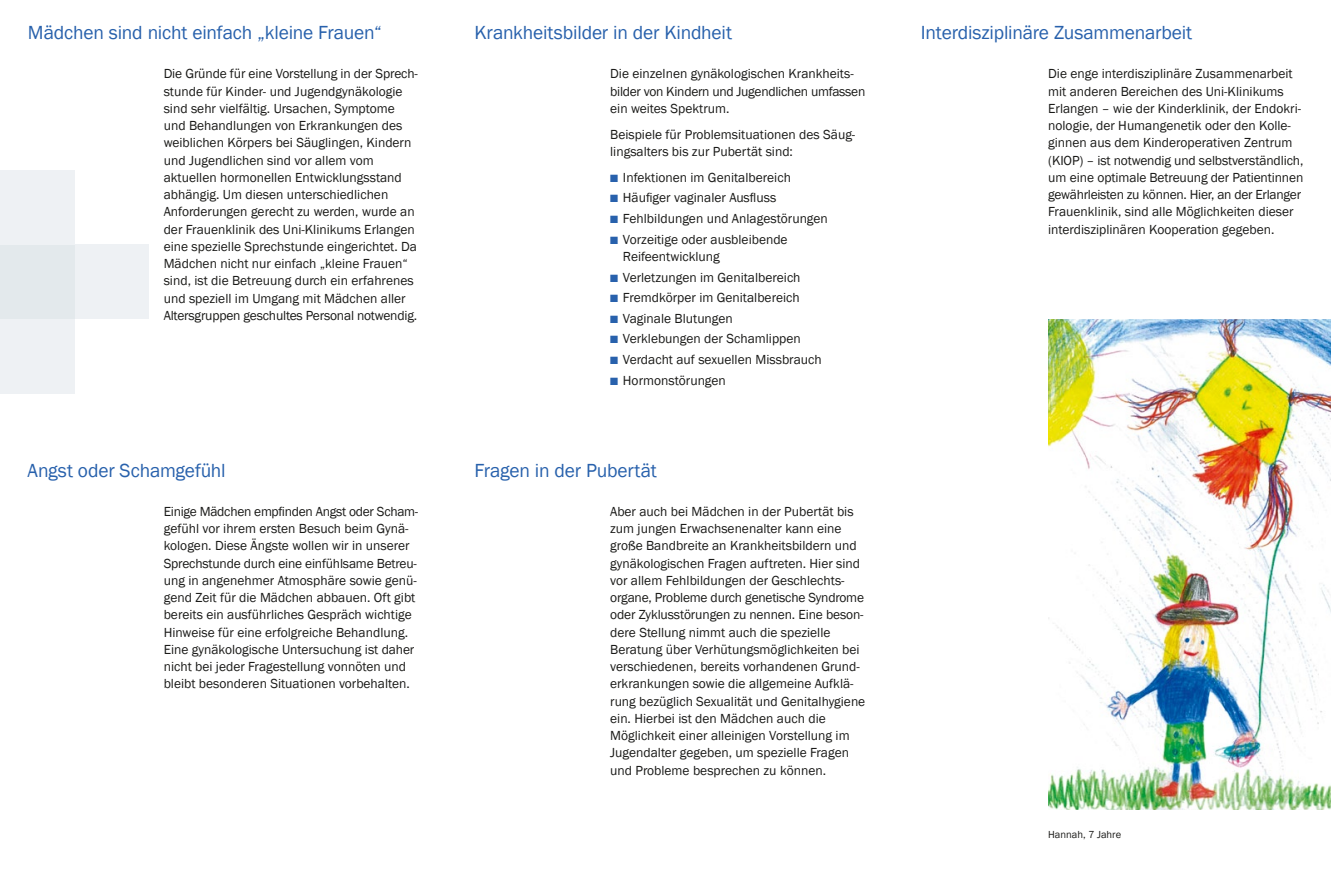
<style>
.page{position:relative;width:1331px;height:893px;background:#fff}
.page>*{position:absolute;margin:0;border:0;box-sizing:border-box;transform-origin:0 0}
.t1{font:19.5px "Franklin Gothic";letter-spacing:-.01em;color:#2861ac}
.t2{font:13.5px/17.2px "Franklin Gothic";color:#1a1a18}
.t3{font:10.5px "Franklin Gothic";color:#1a1a18}
.s1{color:#2861ac}
</style>
<div class="page">
<img style="left:1048px;top:320px;width:283px;height:489px">
<div style="left:74px;top:244px;width:75px;height:75px;background:#eef1f4"></div>
<div style="left:0;top:244px;width:74px;height:75px;background:#e3e9ec"></div>
<div style="left:0;top:170px;width:74px;height:74px;background:#eef1f4"></div>
<div style="left:0;top:319px;width:74px;height:74px;background:#eef1f4"></div>
<h1 class="t1" style="left:28px;top:21px;width:355px">Mädchen sind nicht einfach „kleine Frauen“</h1>
<p class="t2" style="left:164px;top:66px;width:256px">Die Gründe für eine Vorstellung in der Sprech&shy;stunde für Kinder- und Jugendgynäkologie sind sehr vielfältig. Ursachen, Symptome und Behandlungen von Erkrankungen des weiblichen Körpers bei Säuglingen, Kindern und Jugendlichen sind vor allem vom aktuellen hormonellen Entwicklungsstand abhängig. Um diesen unterschiedlichen Anforderungen gerecht zu werden, wurde an der Frauenklinik des Uni-Klinikums Erlangen eine spezielle Sprechstunde eingerichtet. Da Mädchen nicht nur einfach „kleine Frauen“ sind, ist die Betreuung durch ein erfahrenes und speziell im Umgang mit Mädchen aller Altersgruppen geschultes Personal notwendig.</p>
<h1 class="t1" style="left:474px;top:21px;width:259px">Krankheitsbilder in der Kindheit</h1>
<h1 class="t1" style="left:921px;top:21px;width:273px">Interdisziplinäre Zusammenarbeit</h1>
<p class="t2" style="left:610px;top:66px;width:257px">Die einzelnen gynäkologischen Krankheits&shy;bilder von Kindern und Jugendlichen umfassen ein weites Spektrum.</p>
<p class="t2" style="left:610px;top:126px;width:247px">Beispiele für Problemsituationen des Säug&shy;lingsalters bis zur Pubertät sind:</p>
<p class="t2" style="left:610px;top:169px;width:182px"><span class="s1">■</span> Infektionen im Genitalbereich</p>
<p class="t2" style="left:610px;top:189px;width:168px"><span class="s1">■</span> Häufiger vaginaler Ausfluss</p>
<p class="t2" style="left:610px;top:210px;width:219px"><span class="s1">■</span> Fehlbildungen und Anlagestörungen</p>
<p class="t2" style="left:623px;top:231px;width:166px;text-indent:-13px"><span class="s1">■</span> Vorzeitige oder ausbleibende<br>Reifeentwicklung</p>
<p class="t2" style="left:610px;top:269px;width:192px"><span class="s1">■</span> Verletzungen im Genitalbereich</p>
<p class="t2" style="left:610px;top:289px;width:191px"><span class="s1">■</span> Fremdkörper im Genitalbereich</p>
<p class="t2" style="left:610px;top:310px;width:124px"><span class="s1">■</span> Vaginale Blutungen</p>
<p class="t2" style="left:610px;top:331px;width:192px"><span class="s1">■</span> Verklebungen der Schamlippen</p>
<p class="t2" style="left:610px;top:351px;width:213px"><span class="s1">■</span> Verdacht auf sexuellen Missbrauch</p>
<p class="t2" style="left:610px;top:372px;width:117px"><span class="s1">■</span> Hormonstörungen</p>
<p class="t2" style="left:1048px;top:66px;width:257px">Die enge interdisziplinäre Zusammenarbeit mit anderen Bereichen des Uni-Klinikums Erlangen – wie der Kinderklinik, der Endokri&shy;nologie, der Humangenetik oder den Kolle&shy;ginnen aus dem Kinderoperativen Zentrum (KIOP) – ist notwendig und selbstverständlich, um eine optimale Betreuung der Patientinnen gewährleisten zu können. Hier, an der Erlanger Frauenklinik, sind alle Möglichkeiten dieser interdisziplinären Kooperation gegeben.</p>
<h1 class="t1" style="left:28px;top:458px;width:200px">Angst oder Schamgefühl</h1>
<h1 class="t1" style="left:474px;top:458px;width:184px">Fragen in der Pubertät</h1>
<p class="t2" style="left:164px;top:503px;width:256px">Einige Mädchen empfinden Angst oder Scham&shy;gefühl vor ihrem ersten Besuch beim Gynä&shy;kologen. Diese Ängste wollen wir in unserer Sprechstunde durch eine einfühlsame Betreu&shy;ung in angenehmer Atmosphäre sowie genü&shy;gend Zeit für die Mädchen abbauen. Oft gibt bereits ein ausführliches Gespräch wichtige Hinweise für eine erfolgreiche Behandlung.<br>Eine gynäkologische Untersuchung ist daher nicht bei jeder Fragestellung vonnöten und bleibt besonderen Situationen vorbehalten.</p>
<p class="t2" style="left:610px;top:503px;width:257px">Aber auch bei Mädchen in der Pubertät bis zum jungen Erwachsenenalter kann eine große Bandbreite an Krankheitsbildern und gynäkologischen Fragen auftreten. Hier sind vor allem Fehlbildungen der Geschlechts&shy;organe, Probleme durch genetische Syndrome oder Zyklusstörungen zu nennen. Eine beson&shy;dere Stellung nimmt auch die spezielle Beratung über Verhütungsmöglichkeiten bei verschiedenen, bereits vorhandenen Grund&shy;erkrankungen sowie die allgemeine Aufklä&shy;rung bezüglich Sexualität und Genitalhygiene ein. Hierbei ist den Mädchen auch die Möglichkeit einer alleinigen Vorstellung im Jugendalter gegeben, um spezielle Fragen und Probleme besprechen zu können.</p>
<p class="t3" style="left:1048px;top:828px;width:75px">Hannah, 7 Jahre</p>
</div>
